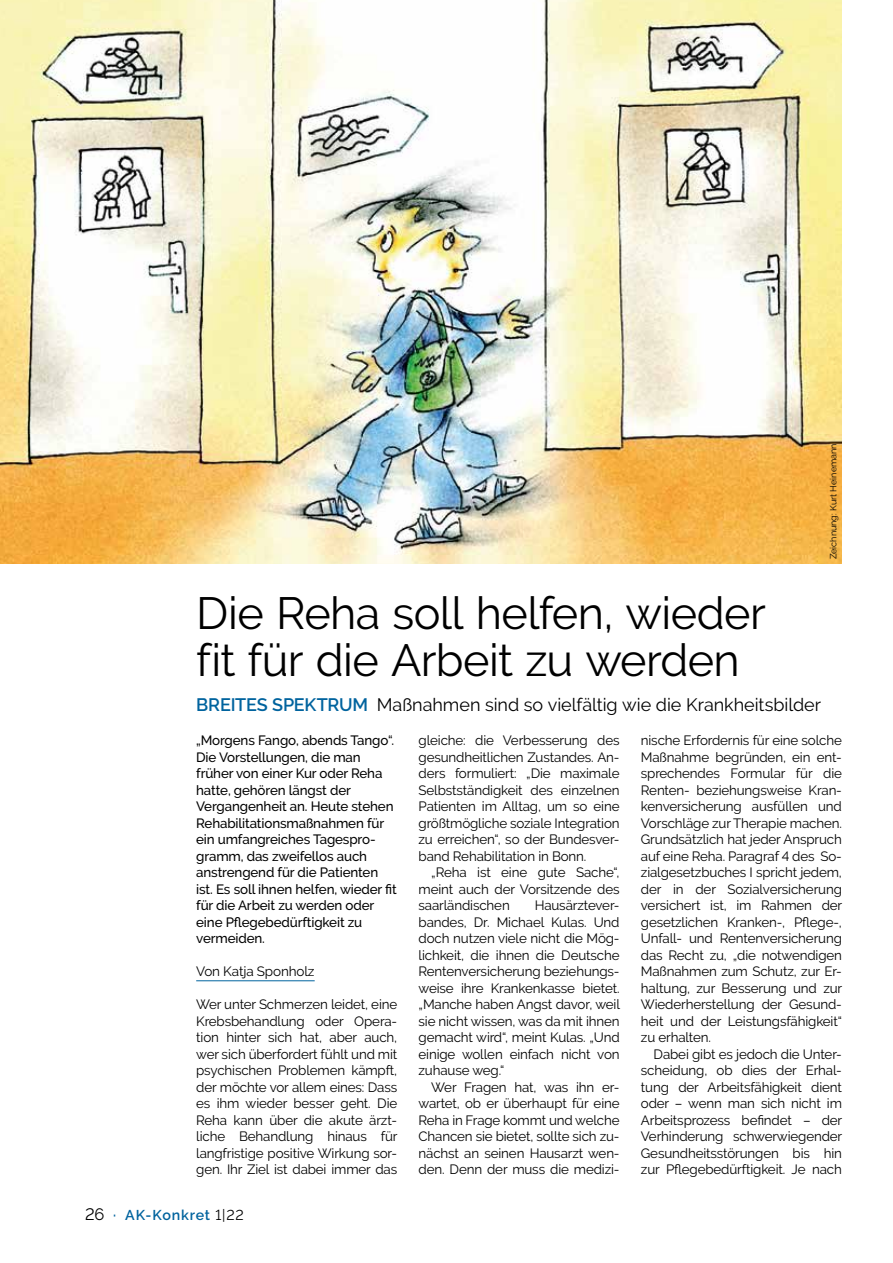
<style>
.page{position:relative;width:893px;height:1263px;background:#fff}
.page>*{position:absolute;margin:0;border:0;box-sizing:border-box;transform-origin:0 0}
.t1{font:45px/46.5px "Raleway";letter-spacing:-.015em;color:#000}
.t2{font:18px "Raleway";letter-spacing:-.005em;color:#000}
.t3{font:600 14.25px "Raleway";letter-spacing:.06em;color:#00639e}
.t4{font:13.5px/16.5px "Raleway";letter-spacing:-.01em;color:#000;text-align:justify}
.t5{font:500 13.5px/16.5px "Raleway";letter-spacing:-.01em;color:#000}
.t6{font:9px "Raleway";color:#000}
.s1{font-weight:600;color:#00639e}
.s2{font-weight:400;font-size:16.5px;color:#000}
.s3{font-weight:400;color:#000}
</style>
<div class="page">
<hr style="left:196px;top:980px;width:119px;height:1px;background:#00639e">
<img style="left:0;top:0;width:842px;height:564px">
<p class="t6" style="left:828px;top:559px;width:117px;rotate:-90deg">Zeichnung: Kurt Heinemann</p>
<h1 class="t1" style="left:196px;top:590px;width:571px">Die Reha soll helfen, wieder fit für die Arbeit zu werden</h1>
<h2 class="t2" style="left:196px;top:694px;width:626px"><span class="s1">BREITES SPEKTRUM</span> Maßnahmen sind so vielfältig wie die Krankheitsbilder</h2>
<p class="t5" style="left:196px;top:732px;width:202px">„Morgens Fango, abends Tango“.<br>Die Vorstellungen, die man früher von einer Kur oder Reha hatte, gehören längst der<br>Vergangenheit an. Heute stehen<br>Rehabilitationsmaßnahmen für ein umfangreiches Tagespro&shy;gramm, das zweifellos auch anstrengend für die Patienten ist. Es soll ihnen helfen, wieder fit für die Arbeit zu werden oder eine Pflegebedürftigkeit zu vermeiden.</p>
<p class="t4" style="left:196px;top:963px;width:120px">Von Katja Sponholz</p>
<p class="t4" style="left:196px;top:996px;width:203px">Wer unter Schmerzen leidet, eine Krebsbehandlung oder Opera&shy;tion hinter sich hat, aber auch, wer sich überfordert fühlt und mit psychischen Problemen kämpft, der möchte vor allem eines: Dass es ihm wieder besser geht. Die Reha kann über die akute ärzt&shy;liche Behandlung hinaus für langfristige positive Wirkung sor&shy;gen. Ihr Ziel ist dabei immer das</p>
<p class="t3" style="left:85px;top:1207px;width:160px"><span class="s2">26</span> · AK-Konkret <span class="s3">1|22</span></p>
<p class="t4" style="left:419px;top:732px;width:203px">gleiche: die Verbesserung des gesundheitlichen Zustandes. An&shy;ders formuliert: „Die maximale Selbstständigkeit des einzelnen Patienten im Alltag, um so eine größtmögliche soziale Integration zu erreichen“, so der Bundesver&shy;band Rehabilitation in Bonn.</p>
<p class="t4" style="left:419px;top:864px;width:203px;text-indent:13px">„Reha ist eine gute Sache“, meint auch der Vorsitzende des saarländischen</p>
<p class="t4" style="left:419px;top:897px;width:203px;text-indent:116px">Hausärztever&shy;bandes, Dr. Michael Kulas. Und doch nutzen viele nicht die Mög&shy;lichkeit, die ihnen die Deutsche Rentenversicherung beziehungs&shy;weise ihre Krankenkasse bietet. „Manche haben Angst davor, weil sie nicht wissen, was da mit ihnen gemacht wird“, meint Kulas. „Und einige wollen einfach nicht von zuhause weg.“</p>
<p class="t4" style="left:419px;top:1078px;width:203px;text-indent:13px">Wer Fragen hat, was ihn er&shy;wartet, ob er überhaupt für eine Reha in Frage kommt und welche Chancen sie bietet, sollte sich zu&shy;nächst an seinen Hausarzt wen&shy;den. Denn der muss die medizi-</p>
<p class="t4" style="left:641px;top:732px;width:203px">nische Erfordernis für eine solche Maßnahme begründen, ein ent&shy;sprechendes Formular für die Renten- beziehungsweise Kran&shy;kenversicherung ausfüllen und Vorschläge zur Therapie machen.<br>Grundsätzlich hat jeder Anspruch auf eine Reha. Paragraf 4 des So&shy;zialgesetzbuches I spricht jedem, der in der Sozialversicherung versichert ist, im Rahmen der gesetzlichen Kranken-, Pflege-, Unfall- und Rentenversicherung das Recht zu, „die notwendigen Maßnahmen zum Schutz, zur Er&shy;haltung, zur Besserung und zur Wiederherstellung der Gesund&shy;heit und der Leistungsfähigkeit“ zu erhalten.</p>
<p class="t4" style="left:641px;top:1045px;width:203px;text-indent:13px">Dabei gibt es jedoch die Unter&shy;scheidung, ob dies der Erhal&shy;tung der Arbeitsfähigkeit dient oder – wenn man sich nicht im Arbeitsprozess befindet – der Verhinderung schwerwiegender Gesundheitsstörungen bis hin zur Pflegebedürftigkeit. Je nach</p>
</div>
